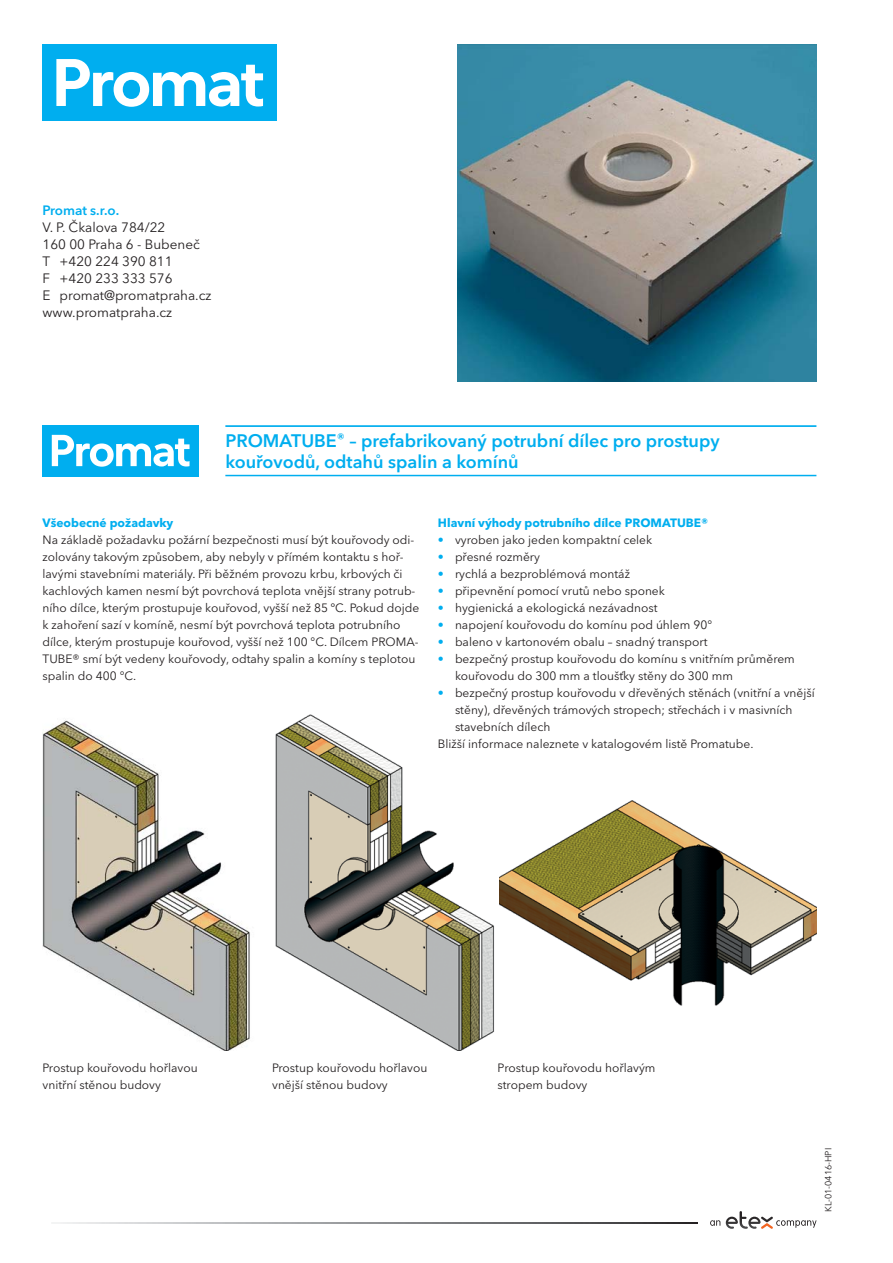
<style>
.page{position:relative;width:893px;height:1263px;background:#fff}
.page>*{position:absolute;margin:0;border:0;box-sizing:border-box;transform-origin:0 0}
.t1{font:600 18px/21.3px "Avenir Next W1 G";color:#00aeef}
.t2{font:13.5px/17px "Avenir Next W1 G";color:#231f20}
.t3{font:600 13.5px "Avenir Next W1 G";letter-spacing:-.01em;color:#00aeef}
.t4{font:12px/17px "Avenir Next W1 G";color:#231f20}
.t5{font:700 12px "Avenir Next W1 G";color:#00aeef}
.t6{font:9px "Avenir Next W1 G";color:#231f20}
.s1{color:#00aeef}
</style>
<div class="page">
<img style="left:499px;top:800px;width:317px;height:206px">
<img style="left:43px;top:720px;width:207px;height:330px">
<img style="left:275px;top:714px;width:219px;height:336px">
<svg style="left:710px;top:1220px;width:10px;height:6px"></svg>
<svg style="left:726px;top:1211px;width:90px;height:18px"></svg>
<img style="left:52px;top:1222px;width:645px;height:2px">
<div style="left:43px;top:45px;width:234px;height:76px;background:#00aeef"></div>
<svg style="left:56px;top:59px;width:207px;height:48px"></svg>
<hr style="left:225px;top:425px;width:591px;height:2px;background:#00aeef">
<hr style="left:225px;top:475px;width:591px;height:1px;background:#00aeef">
<div style="left:43px;top:425px;width:156px;height:51px;background:#00aeef"></div>
<svg style="left:52px;top:435px;width:138px;height:32px"></svg>
<img style="left:457px;top:45px;width:359px;height:337px">
<p class="t3" style="left:43px;top:205px;width:78px">Promat s.r.o.</p>
<p class="t2" style="left:43px;top:220px;width:171px">V. P. Čkalova 784/22<br>160 00 Praha 6 - Bubeneč<br>T +420 224 390 811<br>F +420 233 333 576<br>E promat@promatpraha.cz www.promatpraha.cz</p>
<h1 class="t1" style="left:225px;top:432px;width:496px">PROMATUBE<sup>®</sup> – prefabrikovaný potrubní dílec pro prostupy kouřovodů, odtahů spalin a komínů</h1>
<p class="t5" style="left:43px;top:519px;width:132px">Všeobecné požadavky</p>
<p class="t4" style="left:43px;top:533px;width:378px">Na základě požadavku požární bezpečnosti musí být kouřovody odi&shy;zolovány takovým způsobem, aby nebyly v přímém kontaktu s hoř&shy;lavými stavebními materiály. Při běžném provozu krbu, krbových či kachlových kamen nesmí být povrchová teplota vnější strany potrub&shy;ního dílce, kterým prostupuje kouřovod, vyšší než 85 ºC. Pokud dojde k zahoření sazí v komíně, nesmí být povrchová teplota potrubního dílce, kterým prostupuje kouřovod, vyšší než 100 °C. Dílcem PROMA-TUBE® smí být vedeny kouřovody, odtahy spalin a komíny s teplotou spalin do 400 °C.</p>
<p class="t5" style="left:438px;top:519px;width:272px">Hlavní výhody potrubního dílce PROMATUBE®</p>
<p class="t4" style="left:438px;top:533px;width:216px"><span class="s1">•</span> vyroben jako jeden kompaktní celek</p>
<p class="t4" style="left:438px;top:550px;width:104px"><span class="s1">•</span> přesné rozměry</p>
<p class="t4" style="left:438px;top:567px;width:194px"><span class="s1">•</span> rychlá a bezproblémová montáž</p>
<p class="t4" style="left:438px;top:584px;width:228px"><span class="s1">•</span> připevnění pomocí vrutů nebo sponek</p>
<p class="t4" style="left:438px;top:601px;width:221px"><span class="s1">•</span> hygienická a ekologická nezávadnost</p>
<p class="t4" style="left:438px;top:618px;width:276px"><span class="s1">•</span> napojení kouřovodu do komínu pod úhlem 90°</p>
<p class="t4" style="left:438px;top:635px;width:271px"><span class="s1">•</span> baleno v kartonovém obalu – snadný transport</p>
<p class="t4" style="left:455px;top:652px;width:341px;text-indent:-17px"><span class="s1">•</span> bezpečný prostup kouřovodu do komínu s vnitřním průměrem kouřovodu do 300 mm a tloušťky stěny do 300 mm</p>
<p class="t4" style="left:438px;top:686px;width:378px"><span class="s1">•</span> bezpečný prostup kouřovodu v dřevěných stěnách (vnitřní a vnější</p>
<p class="t4" style="left:455px;top:703px;width:339px">stěny), dřevěných trámových stropech; střechách i v masivních</p>
<p class="t4" style="left:455px;top:720px;width:97px">stavebních dílech</p>
<p class="t4" style="left:438px;top:737px;width:317px">Bližší informace naleznete v katalogovém listě Promatube.</p>
<p class="t4" style="left:43px;top:1060px;width:157px">Prostup kouřovodu hořlavou vnitřní stěnou budovy</p>
<p class="t4" style="left:272px;top:1060px;width:157px">Prostup kouřovodu hořlavou vnější stěnou budovy</p>
<p class="t4" style="left:497px;top:1060px;width:159px">Prostup kouřovodu hořlavým stropem budovy</p>
<p class="t6" style="left:825px;top:1212px;width:65px;rotate:-90deg">KL-01-0416-HPI</p>
</div>
